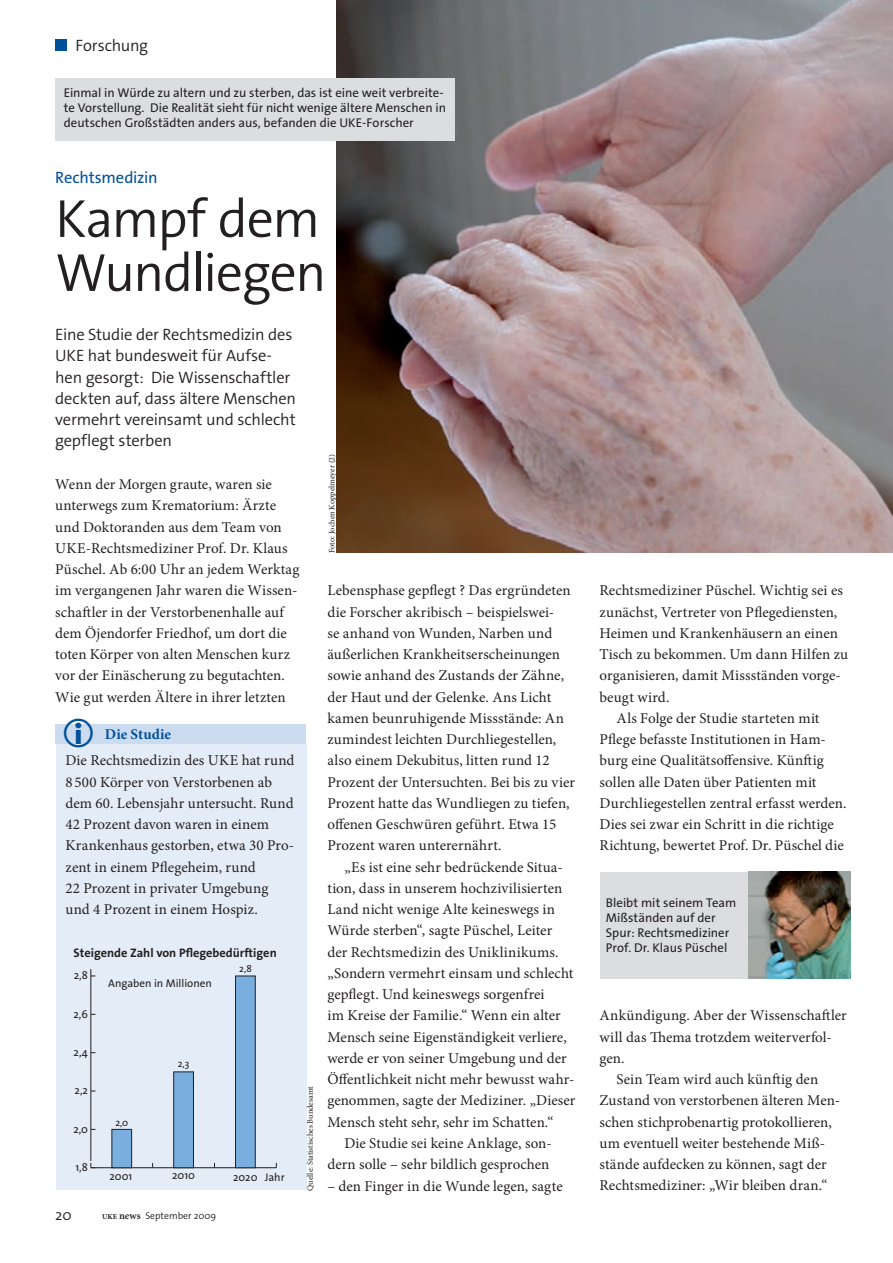
<style>
.page{position:relative;width:893px;height:1263px;background:#fff}
.page>*{position:absolute;margin:0;border:0;box-sizing:border-box;transform-origin:0 0}
.t1{font:300 54px/54px "The Sans Os F";letter-spacing:-.03em;color:#231f20}
.t2{font:300 16.5px/21.3px "The Sans Os F";letter-spacing:-.01em;color:#231f20}
.t3{font:16.5px "The Sans Os F";letter-spacing:-.015em;color:#01519a}
.t4{font:15px/21.3px "Minion Pro";letter-spacing:.005em;color:#231f20}
.t5{font:700 15px "Minion Pro";color:#01519a}
.t6{font:300 15px "The Sans Os F";color:#231f20}
.t7{font:12.75px/15px "The Sans Os F";color:#231f20}
.t8{font:700 12.45px "The Sans Os F";color:#231f20}
.t9{font:11.1px "The Sans Os F";color:#231f20}
.t10{font:9.9px "The Sans Os F";color:#231f20}
.t11{font:300 9.75px "The Sans Os F";color:#231f20}
.t12{font:8.25px "Minion Pro";letter-spacing:-.005em;color:#231f20}
.s1{font-family:"Minion Pro";font-weight:700;font-size:7.5px}
.s2{font-family:"Minion Pro";font-weight:600;font-size:10.5px}
</style>
<div class="page">
<div style="left:600px;top:872px;width:250px;height:106px;background:#dcdddf"></div>
<img style="left:748px;top:872px;width:103px;height:106px">
<img style="left:336px;top:0;width:557px;height:553px">
<div style="left:55px;top:78px;width:400px;height:62px;background:#dcdddf"></div>
<div style="left:56px;top:744px;width:251px;height:445px;background:#e4edf7"></div>
<div style="left:55px;top:724px;width:251px;height:20px;background:#ccdcf0"></div>
<hr style="left:91px;top:1167px;width:185px;height:1px;background:#231f20">
<hr style="left:91px;top:969px;width:1px;height:192px;background:#231f20">
<div style="left:112px;top:1129px;width:20px;height:39px;background:#79aede"></div>
<div style="left:112px;top:1129px;width:20px;height:39px;border:1px solid #231f20"></div>
<div style="left:174px;top:1072px;width:19px;height:96px;background:#79aede"></div>
<div style="left:174px;top:1072px;width:20px;height:96px;border:1px solid #231f20"></div>
<div style="left:235px;top:976px;width:20px;height:192px;background:#79aede"></div>
<div style="left:235px;top:976px;width:20px;height:192px;border:1px solid #231f20"></div>
<div style="left:55px;top:40px;width:12px;height:11px;background:#01519a"></div>
<p class="t2" style="left:75px;top:35px;width:74px">Forschung</p>
<p class="t7" style="left:64px;top:86px;width:384px">Einmal in Würde zu altern und zu sterben, das ist eine weit verbreite&shy;te Vorstellung. Die Realität sieht für nicht wenige ältere Menschen in deutschen Großstädten anders aus, befanden die UKE-Forscher</p>
<p class="t3" style="left:55px;top:167px;width:104px">Rechtsmedizin</p>
<h1 class="t1" style="left:55px;top:192px;width:273px">Kampf dem<br>Wundliegen</h1>
<p class="t2" style="left:55px;top:324px;width:242px">Eine Studie der Rechtsmedizin des<br>UKE hat bundesweit für Aufse&shy;hen gesorgt: Die Wissenschaftler deckten auf, dass ältere Menschen vermehrt vereinsamt und schlecht gepflegt sterben</p>
<p class="t4" style="left:55px;top:474px;width:246px">Wenn der Morgen graute, waren sie unterwegs zum Krematorium: Ärzte und Doktoranden aus dem Team von UKE-Rechtsmediziner Prof. Dr. Klaus Püschel. Ab 6:00 Uhr an jedem Werktag im vergangenen Jahr waren die Wissen&shy;schaftler in der Verstorbenenhalle auf dem Öjendorfer Friedhof, um dort die toten Körper von alten Menschen kurz vor der Einäscherung zu begutachten.<br>Wie gut werden Ältere in ihrer letzten</p>
<p class="t12" style="left:326px;top:553px;width:101px;rotate:-90deg">Foto: Jochen Koppelmeyer (2)</p>
<p class="t4" style="left:327px;top:580px;width:249px">Lebensphase gepflegt ? Das ergründeten die Forscher akribisch – beispielswei-<br>se anhand von Wunden, Narben und äußerlichen Krankheitserscheinungen sowie anhand des Zustands der Zähne, der Haut und der Gelenke. Ans Licht kamen beunruhigende Missstände: An zumindest leichten Durchliegestellen, also einem Dekubitus, litten rund 12<br>Prozent der Untersuchten. Bei bis zu vier Prozent hatte das Wundliegen zu tiefen, offenen Geschwüren geführt. Etwa 15<br>Prozent waren unterernährt.</p>
<p class="t4" style="left:344px;top:856px;width:220px">„Es ist eine sehr bedrückende Situa-</p>
<p class="t4" style="left:327px;top:877px;width:237px">tion, dass in unserem hochzivilisierten</p>
<p class="t4" style="left:327px;top:899px;width:229px">Land nicht wenige Alte keineswegs in</p>
<p class="t4" style="left:327px;top:920px;width:226px">Würde sterben“, sagte Püschel, Leiter</p>
<p class="t4" style="left:327px;top:941px;width:233px">der Rechtsmedizin des Uniklinikums.</p>
<p class="t4" style="left:327px;top:962px;width:248px">„Sondern vermehrt einsam und schlecht</p>
<p class="t4" style="left:327px;top:984px;width:219px">gepflegt. Und keineswegs sorgenfrei</p>
<p class="t4" style="left:327px;top:1005px;width:235px">im Kreise der Familie.“ Wenn ein alter</p>
<p class="t4" style="left:327px;top:1026px;width:241px">Mensch seine Eigenständigkeit verliere,</p>
<p class="t4" style="left:327px;top:1047px;width:241px">werde er von seiner Umgebung und der</p>
<p class="t4" style="left:327px;top:1069px;width:249px">Öffentlichkeit nicht mehr bewusst wahr-</p>
<p class="t4" style="left:327px;top:1090px;width:250px">genommen, sagte der Mediziner. „Dieser</p>
<p class="t4" style="left:327px;top:1111px;width:228px">Mensch steht sehr, sehr im Schatten.“</p>
<p class="t4" style="left:344px;top:1132px;width:209px">Die Studie sei keine Anklage, son-</p>
<p class="t4" style="left:327px;top:1154px;width:223px">dern solle – sehr bildlich gesprochen</p>
<p class="t4" style="left:327px;top:1175px;width:237px">– den Finger in die Wunde legen, sagte</p>
<p class="t5" style="left:105px;top:723px;width:68px">Die Studie</p>
<p class="t4" style="left:65px;top:750px;width:231px">Die Rechtsmedizin des UKE hat rund<br>8 500 Körper von Verstorbenen ab dem 60. Lebensjahr untersucht. Rund<br>42 Prozent davon waren in einem<br>Krankenhaus gestorben, etwa 30 Pro&shy;zent in einem Pflegeheim, rund<br>22 Prozent in privater Umgebung und 4 Prozent in einem Hospiz.</p>
<p class="t8" style="left:73px;top:945px;width:205px">Steigende Zahl von Pflegebedürftigen</p>
<p class="t10" style="left:239px;top:962px;width:14px">2,8</p>
<p class="t9" style="left:74px;top:968px;width:16px">2,8</p>
<p class="t9" style="left:108px;top:976px;width:105px">Angaben in Millionen</p>
<p class="t9" style="left:74px;top:1007px;width:16px">2,6</p>
<p class="t9" style="left:74px;top:1045px;width:16px">2,4</p>
<p class="t10" style="left:178px;top:1058px;width:13px">2,3</p>
<p class="t12" style="left:305px;top:1191px;width:106px;rotate:-90deg">Quelle: Statistisches Bundesamt</p>
<p class="t9" style="left:75px;top:1083px;width:15px">2,2</p>
<p class="t10" style="left:115px;top:1116px;width:14px">2,0</p>
<p class="t9" style="left:73px;top:1122px;width:16px">2,0</p>
<p class="t9" style="left:75px;top:1160px;width:14px">1,8</p>
<p class="t9" style="left:110px;top:1169px;width:24px">2001</p>
<p class="t9" style="left:172px;top:1168px;width:24px">2010</p>
<p class="t9" style="left:233px;top:1170px;width:53px">2020 Jahr</p>
<p class="t6" style="left:55px;top:1205px;width:18px">20</p>
<p class="t11" style="left:102px;top:1210px;width:115px"><span class="s1">UKE</span> <span class="s2">news</span> September 2009</p>
<p class="t4" style="left:600px;top:580px;width:245px">Rechtsmediziner Püschel. Wichtig sei es</p>
<p class="t4" style="left:600px;top:601px;width:239px">zunächst, Vertreter von Pflegediensten,</p>
<p class="t4" style="left:600px;top:622px;width:240px">Heimen und Krankenhäusern an einen</p>
<p class="t4" style="left:600px;top:644px;width:250px">Tisch zu bekommen. Um dann Hilfen zu</p>
<p class="t4" style="left:600px;top:665px;width:243px">organisieren, damit Missständen vorge-</p>
<p class="t4" style="left:600px;top:686px;width:71px">beugt wird.</p>
<p class="t4" style="left:617px;top:707px;width:204px">Als Folge der Studie starteten mit</p>
<p class="t4" style="left:600px;top:729px;width:228px">Pflege befasste Institutionen in Ham-</p>
<p class="t4" style="left:600px;top:750px;width:226px">burg eine Qualitätsoffensive. Künftig</p>
<p class="t4" style="left:600px;top:771px;width:218px">sollen alle Daten über Patienten mit</p>
<p class="t4" style="left:600px;top:792px;width:248px">Durchliegestellen zentral erfasst werden.</p>
<p class="t4" style="left:600px;top:814px;width:236px">Dies sei zwar ein Schritt in die richtige</p>
<p class="t4" style="left:600px;top:835px;width:246px">Richtung, bewertet Prof. Dr. Püschel die</p>
<p class="t7" style="left:606px;top:895px;width:132px">Bleibt mit seinem Team<br>Mißständen auf der<br>Spur: Rechtsmediziner<br>Prof. Dr. Klaus Püschel</p>
<p class="t4" style="left:600px;top:1005px;width:249px">Ankündigung. Aber der Wissenschaftler</p>
<p class="t4" style="left:600px;top:1026px;width:234px">will das Thema trotzdem weiterverfol-</p>
<p class="t4" style="left:600px;top:1047px;width:27px">gen.</p>
<p class="t4" style="left:617px;top:1069px;width:203px">Sein Team wird auch künftig den</p>
<p class="t4" style="left:600px;top:1090px;width:242px">Zustand von verstorbenen älteren Men-</p>
<p class="t4" style="left:600px;top:1111px;width:234px">schen stichprobenartig protokollieren,</p>
<p class="t4" style="left:600px;top:1132px;width:227px">um eventuell weiter bestehende Miß-</p>
<p class="t4" style="left:600px;top:1154px;width:229px">stände aufdecken zu können, sagt der</p>
<p class="t4" style="left:600px;top:1175px;width:229px">Rechtsmediziner: „Wir bleiben dran.“</p>
</div>
